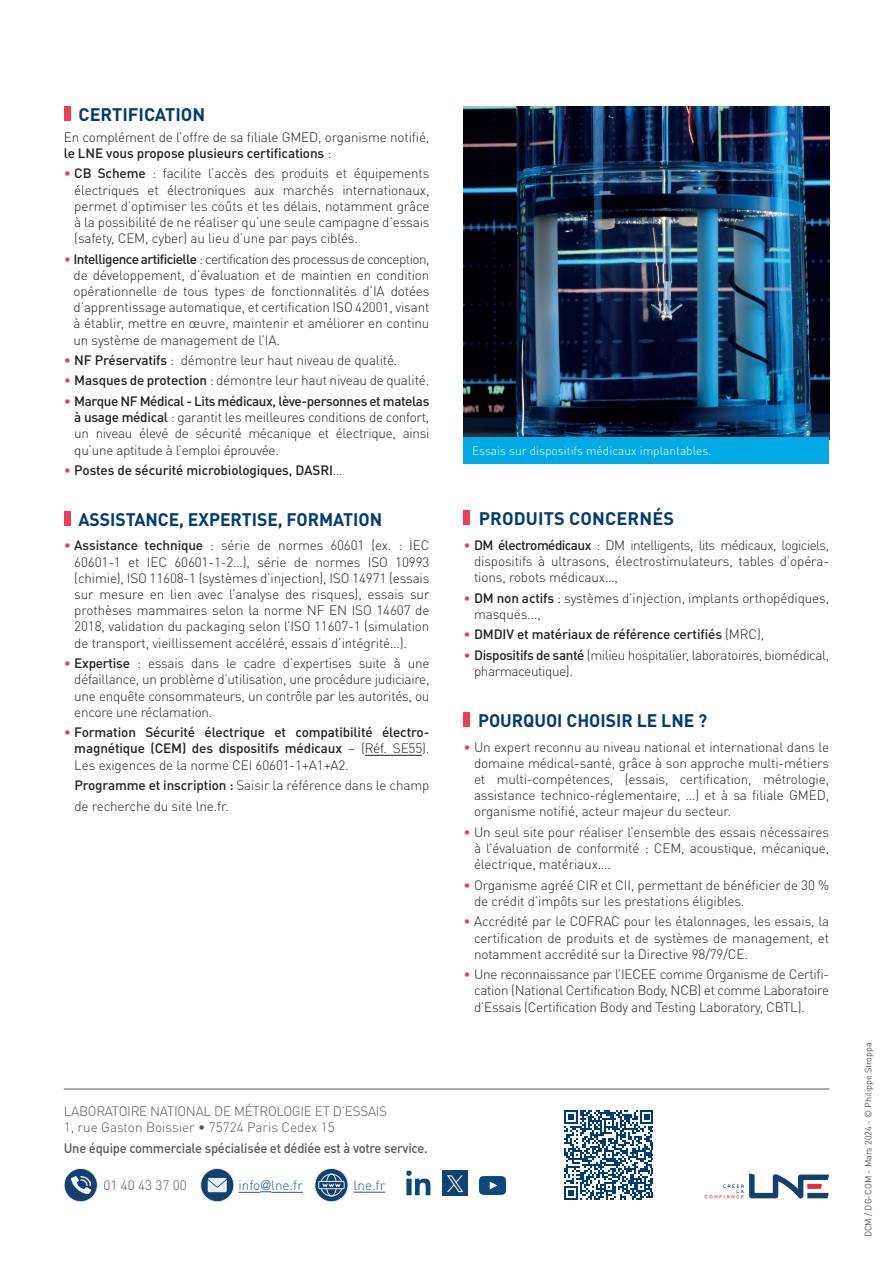
<style>
.page{position:relative;width:893px;height:1263px;background:#fff}
.page>*{position:absolute;margin:0;border:0;box-sizing:border-box;transform-origin:0 0}
.Texte{font:700 18px "DINOT";color:#003c72}
.Texte-2{font:300 13.5px/16.2px "DINOT";letter-spacing:-.01em;color:#231f20;text-align:justify}
.Texte-3{font:500 13.5px/16.2px "DINOT";letter-spacing:-.01em;color:#231f20;text-align:justify}
.t1{font:500 13.5px "DINOT";letter-spacing:-.02em;color:#57585a;scale:.96 1}
.t2{font:300 13.5px "DINOT";letter-spacing:-.02em;color:#57585a}
.t3{font:300 13.5px "DINOT";color:#57585a}
.t4{font:300 13.5px "DINOT";color:#175d9e}
.Texte-4{font:300 12px "DINOT";color:#fbfdfe}
.t5{font:300 9px "DINOT";color:#231f20}
.s1{font-weight:500}
.s2{color:#ee3d56}
.s3{font-weight:300;color:#ee3d56}
.s4{font-weight:300}
.s5{font-family:"Helvetica Neue"}
</style>
<div class="page">
<div style="left:463px;top:510px;width:7px;height:15px;background:#ee3d56"></div>
<div style="left:463px;top:712px;width:7px;height:15px;background:#ee3d56"></div>
<hr style="left:365px;top:755px;width:57px;height:1px;background:#231f20">
<div style="left:64px;top:106px;width:7px;height:15px;background:#ee3d56"></div>
<div style="left:64px;top:511px;width:7px;height:15px;background:#ee3d56"></div>
<img style="left:463px;top:106px;width:366px;height:331px">
<div style="left:463px;top:437px;width:366px;height:26px;background:#00abe5"></div>
<svg style="left:704px;top:1173px;width:125px;height:25px"></svg>
<hr style="left:64px;top:1089px;width:765px;height:1px;background:#57585a">
<svg style="left:564px;top:1110px;width:89px;height:90px"></svg>
<svg style="left:315px;top:1168px;width:33px;height:34px"></svg>
<div style="left:314px;top:1168px;width:34px;height:34px;border:1px solid #e5eef2;border-radius:50%"></div>
<div style="left:318px;top:1181px;width:27px;height:8px;border:1px solid #e5eef2"></div>
<svg style="left:320px;top:1173px;width:23px;height:24px"></svg>
<svg style="left:201px;top:1168px;width:33px;height:34px"></svg>
<div style="left:200px;top:1168px;width:34px;height:34px;border:1px solid #e5eef2;border-radius:50%"></div>
<svg style="left:208px;top:1178px;width:19px;height:14px"></svg>
<div style="left:64px;top:1168px;width:33px;height:34px;background:#13416f;border-radius:50%"></div>
<div style="left:64px;top:1168px;width:34px;height:34px;border:1px solid #e5eef2;border-radius:50%"></div>
<img style="left:71px;top:1176px;width:19px;height:18px">
<svg style="left:239px;top:1191px;width:32px;height:2px"></svg>
<hr style="left:271px;top:1192px;width:32px;height:1px;background:#175d9e">
<hr style="left:354px;top:1192px;width:31px;height:1px;background:#175d9e">
<img style="left:442px;top:1170px;width:26px;height:26px">
<img style="left:406px;top:1170px;width:25px;height:26px">
<img style="left:479px;top:1175px;width:27px;height:21px">
<p class="Texte" style="left:79px;top:103px;width:128px">CERTIFICATION</p>
<p class="Texte-2" style="left:64px;top:129px;width:367px">En complément de l’offre de sa filiale GMED, organisme notifié, <span class="s1">le LNE vous propose plusieurs certifications</span> :</p>
<p class="Texte-2" style="left:74px;top:165px;width:357px;text-indent:-11px"><span class="s2">•</span> <span class="s1">CB Scheme</span> : facilite l’accès des produits et équipements électriques et électroniques aux marchés internationaux, permet d’optimiser les coûts et les délais, notamment grâce à la possibilité de ne réaliser qu’une seule campagne d’essais (safety, CEM, cyber) au lieu d’une par pays ciblés.</p>
<p class="Texte-2" style="left:74px;top:250px;width:357px;text-indent:-10px"><span class="s2">•</span> <span class="s1">Intelligence artificielle</span> : certification des processus de conception, de développement, d’évaluation et de maintien en condition opérationnelle de tous types de fonctionnalités d’IA dotées d’apprentissage automatique, et certification ISO 42001, visant à établir, mettre en œuvre, maintenir et améliorer en continu un système de management de l’IA.</p>
<p class="Texte-2" style="left:64px;top:352px;width:335px"><span class="s2">•</span> <span class="s1">NF Préservatifs</span> : démontre leur haut niveau de qualité.</p>
<p class="Texte-2" style="left:64px;top:372px;width:367px"><span class="s2">•</span> <span class="s1">Masques de protection</span> : démontre leur haut niveau de qualité.</p>
<p class="Texte-2" style="left:74px;top:393px;width:357px;text-indent:-11px"><span class="s2">•</span> <span class="s1">Marque NF Médical - Lits médicaux, lève-personnes et matelas à usage médical</span> : garantit les meilleures conditions de confort, un niveau élevé de sécurité mécanique et électrique, ainsi qu’une aptitude à l’emploi éprouvée.</p>
<p class="Texte-3" style="left:64px;top:462px;width:280px"><span class="s3">•</span> Postes de sécurité microbiologiques, DASRI<span class="s4">…</span></p>
<p class="Texte" style="left:78px;top:507px;width:305px">ASSISTANCE, EXPERTISE, FORMATION</p>
<p class="Texte-2" style="left:74px;top:537px;width:357px;text-indent:-11px"><span class="s2">•</span> <span class="s1">Assistance technique</span> : série de normes 60601 (ex. : IEC 60601‑ 1 et IEC 60601-1-2…), série de normes ISO 10993 (chimie), ISO 11608-1 (systèmes d’injection), ISO 14971 (essais sur mesure en lien avec l’analyse des risques), essais sur prothèses mammaires selon la norme NF EN ISO 14607 de 2018, validation du packaging selon l’ISO 11607‑ 1 (simulation de transport, vieillissement accéléré, essais d’intégrité…).</p>
<p class="Texte-2" style="left:74px;top:655px;width:357px;text-indent:-11px"><span class="s2">•</span> <span class="s1">Expertise</span> : essais dans le cadre d’expertises suite à une défaillance, un problème d’utilisation, une procédure judiciaire, une enquête consommateurs, un contrôle par les autorités, ou encore une réclamation.</p>
<p class="Texte-3" style="left:74px;top:724px;width:357px;text-indent:-11px"><span class="s3">•</span> Formation Sécurité électrique et compatibilité électro&shy;magnétique (CEM) des dispositifs médicaux <span class="s4">– (Réf. SE55).<br>Les exigences de la norme CEI 60601-1+A1+A2.</span></p>
<p class="Texte-2" style="left:74px;top:774px;width:357px;line-height:21px"><span class="s1">Programme et inscription :</span> Saisir la référence dans le champ de recherche du site lne.fr.</p>
<p class="t2" style="left:64px;top:1103px;width:325px">LABORATOIRE NATIONAL DE MÉTROLOGIE ET D’ESSAIS</p>
<p class="t3" style="left:64px;top:1119px;width:273px">1, rue Gaston Boissier • 75724 Paris Cedex 15</p>
<p class="t1" style="left:64px;top:1140px;width:381px">Une équipe commerciale spécialisée et dédiée est à votre service.</p>
<p class="t2" style="left:104px;top:1177px;width:85px">01 40 43 37 00</p>
<p class="t4" style="left:239px;top:1177px;width:66px">info<span class="s5">@</span>lne.fr</p>
<p class="t4" style="left:354px;top:1177px;width:33px">lne.fr</p>
<p class="Texte-4" style="left:472px;top:443px;width:241px">Essais sur dispositifs médicaux implantables.</p>
<p class="Texte" style="left:479px;top:507px;width:197px">PRODUITS CONCERNÉS</p>
<p class="Texte-2" style="left:474px;top:537px;width:357px;text-indent:-11px"><span class="s2">•</span> <span class="s1">DM électromédicaux</span> : DM intelligents, lits médicaux, logiciels, dispositifs à ultrasons, électrostimulateurs, tables d’opéra&shy;tions, robots médicaux…,</p>
<p class="Texte-2" style="left:474px;top:590px;width:357px;text-indent:-11px"><span class="s2">•</span> <span class="s1">DM non actifs</span> : systèmes d’injection, implants orthopédiques, masques...,</p>
<p class="Texte-3" style="left:463px;top:626px;width:302px"><span class="s3">•</span> DMDIV et matériaux de référence certifiés <span class="s4">(MRC),</span></p>
<p class="Texte-2" style="left:474px;top:647px;width:357px;text-indent:-11px"><span class="s2">•</span> <span class="s1">Dispositifs de santé</span> (milieu hospitalier, laboratoires, biomédical, pharmaceutique).</p>
<p class="Texte" style="left:478px;top:708px;width:231px">POURQUOI CHOISIR LE LNE ?</p>
<p class="Texte-2" style="left:474px;top:738px;width:357px;text-indent:-11px"><span class="s2">•</span> Un expert reconnu au niveau national et international dans le domaine médical-santé, grâce à son approche multi-métiers et multi-compétences, (essais, certification, métrologie, assistance technico-réglementaire, …) et à sa filiale GMED, organisme notifié, acteur majeur du secteur.</p>
<p class="Texte-2" style="left:474px;top:824px;width:357px;text-indent:-11px"><span class="s2">•</span> Un seul site pour réaliser l’ensemble des essais nécessaires à l’évaluation de conformité : CEM, acoustique, mécanique, électrique, matériaux….</p>
<p class="Texte-2" style="left:474px;top:876px;width:357px;text-indent:-11px"><span class="s2">•</span> Organisme agréé CIR et CII, permettant de bénéficier de 30 % de crédit d’impôts sur les prestations éligibles.</p>
<p class="Texte-2" style="left:474px;top:913px;width:357px;text-indent:-11px"><span class="s2">•</span> Accrédité par le COFRAC pour les étalonnages, les essais, la certification de produits et de systèmes de management, et notamment accrédité sur la Directive 98/79/CE.</p>
<p class="Texte-2" style="left:474px;top:966px;width:357px;text-indent:-11px"><span class="s2">•</span> Une reconnaissance par l’IECEE comme Organisme de Certifi&shy;cation (National Certification Body, NCB) et comme Laboratoire d’Essais (Certification Body and Testing Laboratory, CBTL).</p>
<p class="t5" style="left:863px;top:1237px;width:196px;rotate:-90deg">DCM / DG-COM - Mars 2024 - © Philippe Stroppa</p>
</div>
